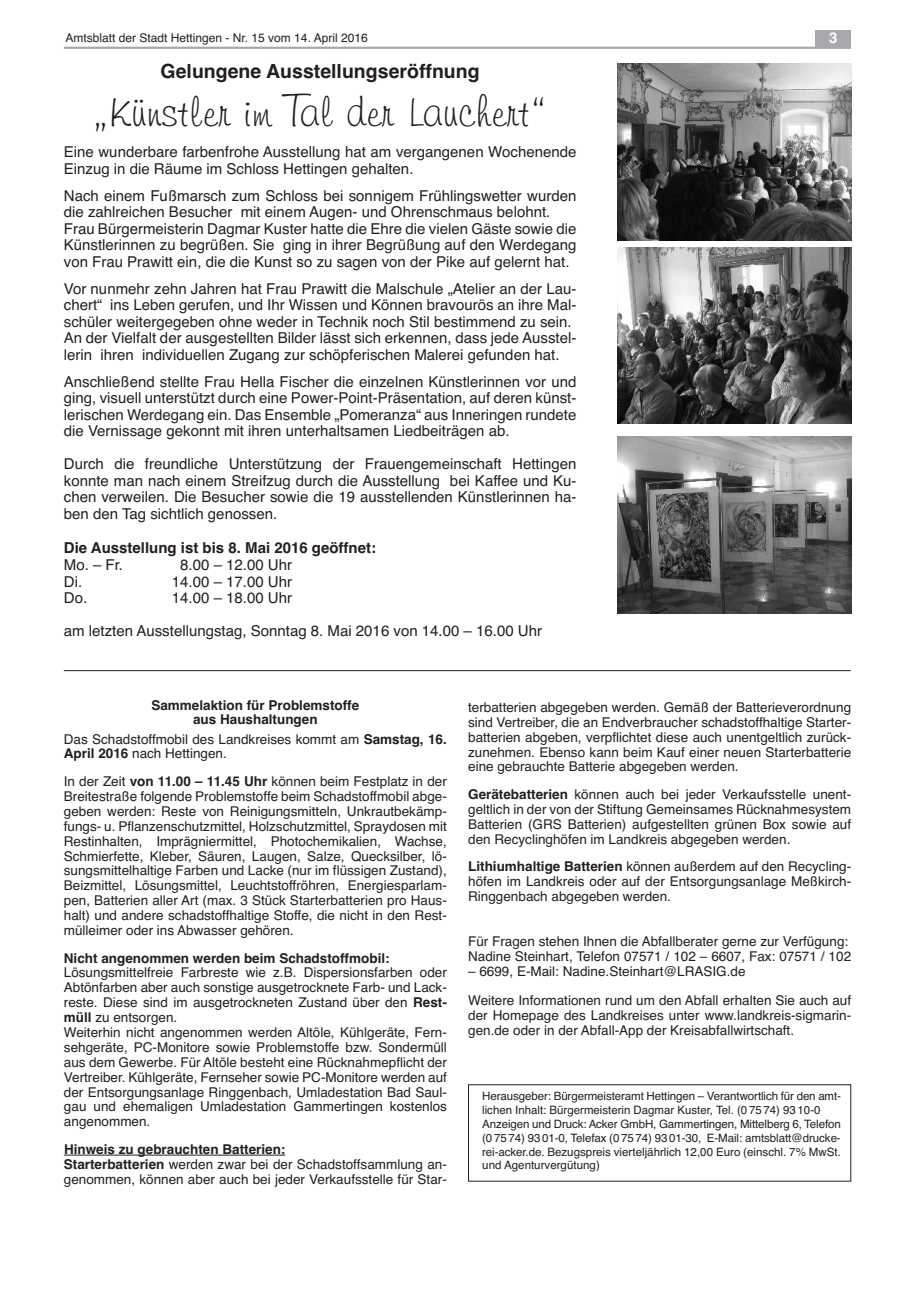
<style>
.page{position:relative;width:915px;height:1297px;background:#fff}
.page>*{position:absolute;margin:0;border:0;box-sizing:border-box;transform-origin:0 0}
.t1{font:43.5px "Freehand 591 BT Regular A";color:#231f20}
.t2{font:700 19.5px "Helvetica";color:#231f20}
.t3{font:15px/16.5px "Helvetica";color:#231f20}
.t4{font:700 15px "Helvetica";color:#231f20}
.t5{font:700 15px "Helvetica";color:#fff}
.t6{font:13.5px/14.9px "Helvetica";color:#231f20;text-align:justify}
.t7{font:700 13.5px/14.9px "Helvetica";color:#231f20;text-align:center}
.t8{font:12px "Helvetica";color:#231f20}
.t9{font:11.55px/13.8px "Helvetica";letter-spacing:-.01em;color:#231f20}
.s1{font-weight:700}
</style>
<div class="page">
<hr style="left:64px;top:1155px;width:221px;height:1px;background:#231f20">
<svg style="left:617px;top:240px;width:233px;height:1px"></svg>
<img style="left:617px;top:64px;width:233px;height:176px">
<img style="left:617px;top:247px;width:233px;height:177px">
<div style="left:617px;top:436px;width:233px;height:182px;background:linear-gradient(to right,#fff,#fff)"></div>
<img style="left:617px;top:436px;width:233px;height:177px">
<hr style="left:64px;top:670px;width:786px;height:1px;background:#231f20">
<hr style="left:64px;top:47px;width:786px;height:2px;background:#a8a9ad">
<div style="left:815px;top:30px;width:35px;height:17px;background:#a8a9ad"></div>
<div style="left:468px;top:1084px;width:382px;height:97px;border:1px solid #231f20"></div>
<p class="t8" style="left:65px;top:31px;width:304px">Amtsblatt der Stadt Hettingen - Nr. 15 vom 14. April 2016</p>
<p class="t5" style="left:829px;top:29px;width:10px">3</p>
<h2 class="t2" style="left:160px;top:60px;width:320px">Gelungene Ausstellungseröffnung</h2>
<h1 class="t1" style="left:94px;top:86px;width:453px">„Künstler im Tal der Lauchert“</h1>
<p class="t3" style="left:64px;top:144px;width:514px">Eine wunderbare farbenfrohe Ausstellung hat am vergangenen Wochenende<br>Einzug in die Räume im Schloss Hettingen gehalten.</p>
<p class="t3" style="left:64px;top:188px;width:514px">Nach einem Fußmarsch zum Schloss bei sonnigem Frühlingswetter wurden die zahlreichen Besucher mit einem Augen- und Ohrenschmaus belohnt.<br>Frau Bürgermeisterin Dagmar Kuster hatte die Ehre die vielen Gäste sowie die Künstlerinnen zu begrüßen. Sie ging in ihrer Begrüßung auf den Werdegang von Frau Prawitt ein, die die Kunst so zu sagen von der Pike auf gelernt hat.</p>
<p class="t3" style="left:64px;top:281px;width:514px">Vor nunmehr zehn Jahren hat Frau Prawitt die Malschule „Atelier an der Lau&shy;chert“ ins Leben gerufen, und Ihr Wissen und Können bravourös an ihre Mal&shy;schüler weitergegeben ohne weder in Technik noch Stil bestimmend zu sein.<br>An der Vielfalt der ausgestellten Bilder lässt sich erkennen, dass jede Ausstel&shy;lerin ihren individuellen Zugang zur schöpferischen Malerei gefunden hat.</p>
<p class="t3" style="left:64px;top:374px;width:514px;text-align:justify">Anschließend stellte Frau Hella Fischer die einzelnen Künstlerinnen vor und ging, visuell unterstützt durch eine Power-Point-Präsentation, auf deren künst&shy;lerischen Werdegang ein. Das Ensemble „Pomeranza“ aus Inneringen rundete die Vernissage gekonnt mit ihren unterhaltsamen Liedbeiträgen ab.</p>
<p class="t3" style="left:64px;top:456px;width:514px;text-align:justify">Durch die freundliche Unterstützung der Frauengemeinschaft Hettingen konnte man nach einem Streifzug durch die Ausstellung bei Kaffee und Ku&shy;chen verweilen. Die Besucher sowie die 19 ausstellenden Künstlerinnen ha&shy;ben den Tag sichtlich genossen.</p>
<p class="t4" style="left:64px;top:539px;width:314px">Die Ausstellung ist bis 8. Mai 2016 geöffnet:</p>
<p class="t3" style="left:64px;top:557px;width:61px">Mo. – Fr.</p>
<p class="t3" style="left:180px;top:557px;width:113px">8.00 – 12.00 Uhr</p>
<p class="t3" style="left:64px;top:573px;width:20px">Di.</p>
<p class="t3" style="left:172px;top:573px;width:122px">14.00 – 17.00 Uhr</p>
<p class="t3" style="left:64px;top:590px;width:25px">Do.</p>
<p class="t3" style="left:172px;top:590px;width:122px">14.00 – 18.00 Uhr</p>
<p class="t3" style="left:64px;top:623px;width:479px">am letzten Ausstellungstag, Sonntag 8. Mai 2016 von 14.00 – 16.00 Uhr</p>
<p class="t7" style="left:151px;top:697px;width:209px">Sammelaktion für Problemstoffe aus Haushaltungen</p>
<p class="t6" style="left:64px;top:731px;width:384px">Das Schadstoffmobil des Landkreises kommt am <span class="s1">Samstag, 16.<br>April 2016</span> nach Hettingen.</p>
<p class="t6" style="left:64px;top:774px;width:384px">In der Zeit <span class="s1">von 11.00 – 11.45 Uhr</span> können beim Festplatz in der Breitestraße folgende Problemstoffe beim Schadstoffmobil abge&shy;geben werden: Reste von Reinigungsmitteln, Unkrautbekämp&shy;fungs- u. Pflanzenschutzmittel, Holzschutzmittel, Spraydosen mit Restinhalten, Imprägniermittel, Photochemikalien, Wachse, Schmierfette, Kleber, Säuren, Laugen, Salze, Quecksilber, lö&shy;sungsmittelhaltige Farben und Lacke (nur im flüssigen Zustand), Beizmittel, Lösungsmittel, Leuchtstoffröhren, Energiesparlam&shy;pen, Batterien aller Art (max. 3 Stück Starterbatterien pro Haus&shy;halt) und andere schadstoffhaltige Stoffe, die nicht in den Rest&shy;mülleimer oder ins Abwasser gehören.</p>
<p class="t7" style="left:64px;top:950px;width:327px">Nicht angenommen werden beim Schadstoffmobil:</p>
<p class="t6" style="left:64px;top:965px;width:384px;text-align:left">Lösungsmittelfreie Farbreste wie z.B. Dispersionsfarben oder Abtönfarben aber auch sonstige ausgetrocknete Farb- und Lack&shy;reste. Diese sind im ausgetrockneten Zustand über den <span class="s1">Rest&shy;müll</span> zu entsorgen.<br>Weiterhin nicht angenommen werden Altöle, Kühlgeräte, Fern&shy;sehgeräte, PC-Monitore sowie Problemstoffe bzw. Sondermüll aus dem Gewerbe. Für Altöle besteht eine Rücknahmepflicht der Vertreiber. Kühlgeräte, Fernseher sowie PC-Monitore werden auf der Entsorgungsanlage Ringgenbach, Umladestation Bad Saul&shy;gau und ehemaligen Umladestation Gammertingen kostenlos angenommen.</p>
<p class="t6" style="left:64px;top:1142px;width:384px;text-align:left"><span class="s1">Hinweis zu gebrauchten Batterien:<br>Starterbatterien</span> werden zwar bei der Schadstoffsammlung an&shy;genommen, können aber auch bei jeder Verkaufsstelle für Star-</p>
<p class="t6" style="left:468px;top:700px;width:384px">terbatterien abgegeben werden. Gemäß der Batterieverordnung sind Vertreiber, die an Endverbraucher schadstoffhaltige Starter&shy;batterien abgeben, verpflichtet diese auch unentgeltlich zurück&shy;zunehmen. Ebenso kann beim Kauf einer neuen Starterbatterie eine gebrauchte Batterie abgegeben werden.</p>
<p class="t6" style="left:468px;top:787px;width:384px"><span class="s1">Gerätebatterien</span> können auch bei jeder Verkaufsstelle unent&shy;geltlich in der von der Stiftung Gemeinsames Rücknahmesystem Batterien (GRS Batterien) aufgestellten grünen Box sowie auf den Recyclinghöfen im Landkreis abgegeben werden.</p>
<p class="t6" style="left:468px;top:859px;width:384px"><span class="s1">Lithiumhaltige Batterien</span> können außerdem auf den Recycling&shy;höfen im Landkreis oder auf der Entsorgungsanlage Meßkirch-Ringgenbach abgegeben werden.</p>
<p class="t6" style="left:468px;top:934px;width:384px">Für Fragen stehen Ihnen die Abfallberater gerne zur Verfügung:<br>Nadine Steinhart, Telefon 07571 / 102 – 6607, Fax: 07571 / 102</p>
<p class="t6" style="left:468px;top:963px;width:279px">– 6699, E-Mail: Nadine.Steinhart@LRASIG.de</p>
<p class="t6" style="left:468px;top:993px;width:384px">Weitere Informationen rund um den Abfall erhalten Sie auch auf der Homepage des Landkreises unter www.landkreis-sigmarin&shy;gen.de oder in der Abfall-App der Kreisabfallwirtschaft.</p>
<p class="t9" style="left:482px;top:1089px;width:360px">Herausgeber: Bürgermeisteramt Hettingen – Verantwortlich für den amt&shy;lichen Inhalt: Bürgermeisterin Dagmar Kuster, Tel. (0 75 74) 93 10-0<br>Anzeigen und Druck: Acker GmbH, Gammertingen, Mittelberg 6, Telefon (0 75 74) 93 01-0, Telefax (0 75 74) 93 01-30, E-Mail: amtsblatt@drucke&shy;rei-acker.de. Bezugspreis vierteljährlich 12,00 Euro (einschl. 7% MwSt. und Agenturvergütung)</p>
</div>
